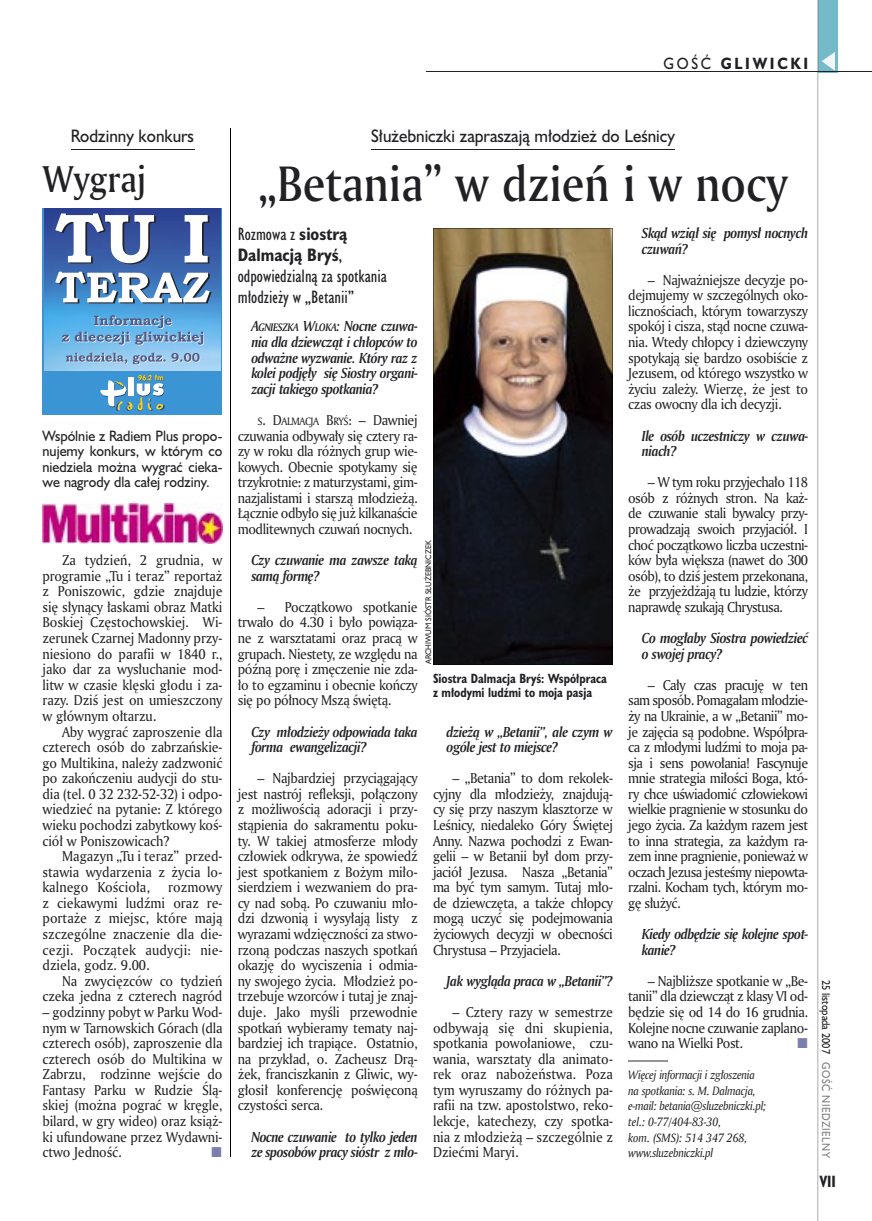
<style>
.page{position:relative;width:872px;height:1221px;background:#fff}
.page>*{position:absolute;margin:0;border:0;box-sizing:border-box;transform-origin:0 0}
.t1{font:48px "Amerigo Md PL";color:#212125;scale:.9 1}
.t2{font:36px "Amerigo Md PL";color:#212125;scale:.9 1}
.t3{font:16.5px/21px "Humanst 521 Cn PL";color:#212125}
.t4{font:16.5px "Humanst 521 PL";color:#212125;scale:.94 1}
.t5{font:700 15px "Humanst 521 PL";letter-spacing:.2em;color:#212125;scale:.9 1}
.t6{font:700 15px "Humanst 521 Cn PL";color:#212125;scale:.94 1}
.t7{font:italic 700 13.95px/15.6px "Amerigo PL";letter-spacing:-.03em;color:#212125;scale:.94 1}
.t8{font:13.8px/15.6px "Amerigo PL";letter-spacing:-.02em;color:#212125;text-align:justify;scale:.94 1}
.t9{font:13.8px/15.6px "Humanst 521 PL";color:#212125;text-align:justify;scale:.94 1}
.t10{font:700 12.3px/14.4px "Humanst 521 Cn PL";color:#212125;scale:.94 1}
.t11{font:italic 11.7px/15.6px "Amerigo PL";letter-spacing:-.03em;color:#212125;scale:.94 1}
.t12{font:10.5px "Humanst 521 PL";color:#212125;scale:.9 1}
.t13{font:10.5px "Humanst 521 PL";letter-spacing:.05em;color:#7f7e83;scale:.9 1}
.t14{font:7.5px "Humanst 521 PL";color:#212125;scale:.94 1}
.s1{font-weight:400}
.s2{font-weight:700}
.s3{font-size:10.5px}
.s4{font-size:10.35px}
</style>
<div class="page">
<div style="left:818px;top:0;width:19px;height:72px;background:#76baca"></div>
<svg style="left:821px;top:52px;width:14px;height:19px"></svg>
<hr style="left:425px;top:72px;width:447px;height:1px;background:#212125">
<hr style="left:817px;top:0;width:1px;height:1220px;background:#212125">
<hr style="left:628px;top:1060px;width:40px;height:2px;background:#969599">
<svg style="left:433px;top:228px;width:180px;height:436px;background:#48403c"></svg>
<img style="left:43px;top:504px;width:179px;height:39px">
<hr style="left:71px;top:149px;width:123px;height:1px;background:#212125">
<svg style="left:42px;top:208px;width:180px;height:206px"></svg>
<img style="left:45px;top:208px;width:175px;height:163px">
<svg style="left:55px;top:213px;width:156px;height:90px"></svg>
<div style="left:43px;top:371px;width:179px;height:43px;background:#3b94d4"></div>
<svg style="left:100px;top:374px;width:65px;height:37px"></svg>
<svg style="left:62px;top:315px;width:142px;height:30px;background:#6ba7d5"></svg>
<svg style="left:66px;top:352px;width:134px;height:13px;background:#8eb1d3"></svg>
<hr style="left:230px;top:129px;width:1px;height:1027px;background:#000">
<hr style="left:371px;top:149px;width:304px;height:1px;background:#212125">
<p class="t5" style="left:663px;top:53px;width:162px"><span class="s1">GOŚĆ</span> GLIWICKI</p>
<p class="t4" style="left:71px;top:125px;width:132px">Rodzinny konkurs</p>
<h2 class="t2" style="left:43px;top:154px;width:117px">Wygraj</h2>
<p class="t9" style="left:43px;top:427px;width:193px">Wspólnie z Radiem Plus propo&shy;nujemy konkurs, w którym co niedziela można wygrać cieka&shy;we nagrody dla całej rodziny.</p>
<p class="t8" style="left:43px;top:552px;width:193px;text-indent:20px">Za tydzień, 2 grudnia, w programie „Tu i teraz” reportaż z Poniszowic, gdzie znajduje się słynący łaskami obraz Matki Boskiej Częstochowskiej. Wi&shy;zerunek Czarnej Madonny przy&shy;niesiono do parafii w 1840 r., jako dar za wysłuchanie mod&shy;litw w czasie klęski głodu i za&shy;razy. Dziś jest on umieszczony w głównym ołtarzu.</p>
<p class="t8" style="left:43px;top:723px;width:193px;text-indent:20px">Aby wygrać zaproszenie dla czterech osób do zabrzańskie&shy;go Multikina, należy zadzwonić po zakończeniu audycji do stu&shy;dia (tel. 0 32 232-52-32) i odpo&shy;wiedzieć na pytanie: Z którego wieku pochodzi zabytkowy koś&shy;ciół w Poniszowicach?</p>
<p class="t8" style="left:43px;top:848px;width:193px;text-indent:20px">Magazyn „Tu i teraz” przed&shy;stawia wydarzenia z życia lo&shy;kalnego Kościoła,</p>
<p class="t8" style="left:43px;top:879px;width:193px;text-indent:126px">rozmowy z ciekawymi ludźmi oraz re&shy;portaże z miejsc, które mają szczególne znaczenie dla die&shy;cezji. Początek audycji: nie&shy;dziela, godz. 9.00.</p>
<p class="t8" style="left:43px;top:972px;width:193px;text-align:right">Na zwycięzców co tydzień czeka jedna z czterech nagród</p>
<p class="t8" style="left:43px;top:1003px;width:193px">– godzinny pobyt w Parku Wod&shy;nym w Tarnowskich Górach (dla czterech osób), zaproszenie dla czterech osób do Multikina w Zabrzu, rodzinne wejście do Fantasy Parku w Rudzie Ślą&shy;skiej (można pograć w kręgle, bilard, w gry wideo) oraz książ&shy;ki ufundowane przez Wydawni&shy;ctwo Jedność.</p>
<p class="t4" style="left:371px;top:125px;width:325px">Służebniczki zapraszają młodzież do Leśnicy</p>
<h1 class="t1" style="left:258px;top:152px;width:589px">„Betania” w dzień i w nocy</h1>
<p class="t3" style="left:238px;top:223px;width:151px">Rozmowa z <span class="s2">siostrą<br>Dalmacją Bryś</span>, odpowiedzialną za spotkania młodzieży w „Betanii”</p>
<p class="t7" style="left:642px;top:225px;width:178px">Skąd wziął się pomysł nocnych czuwań?</p>
<p class="t8" style="left:628px;top:271px;width:193px;text-indent:20px">– Najważniejsze decyzje po&shy;dejmujemy w szczególnych oko&shy;licznościach, którym towarzyszy spokój i cisza, stąd nocne czuwa&shy;nia. Wtedy chłopcy i dziewczyny spotykają się bardzo osobiście z Jezusem, od którego wszystko w życiu zależy. Wierzę, że jest to czas owocny dla ich decyzji.</p>
<p class="t7" style="left:642px;top:427px;width:179px">Ile osób uczestniczy w czuwa&shy;niach?</p>
<p class="t8" style="left:628px;top:474px;width:193px;text-indent:20px">– W tym roku przyjechało 118 osób z różnych stron. Na każ&shy;de czuwanie stali bywalcy przy&shy;prowadzają swoich przyjaciół. I choć początkowo liczba uczestni&shy;ków była większa (nawet do 300 osób), to dziś jestem przekonana, że przyjeżdżają tu ludzie, którzy naprawdę szukają Chrystusa.</p>
<p class="t7" style="left:642px;top:630px;width:178px">Co mogłaby Siostra powiedzieć o swojej pracy?</p>
<p class="t8" style="left:628px;top:676px;width:193px;text-indent:20px">– Cały czas pracuję w ten sam sposób. Pomagałam młodzie&shy;ży na Ukrainie, a w „Betanii” mo&shy;je zajęcia są podobne. Współpra&shy;ca z młodymi ludźmi to moja pa&shy;sja i sens powołania! Fascynuje mnie strategia miłości Boga, któ&shy;ry chce uświadomić człowiekowi wielkie pragnienie w stosunku do jego życia. Za każdym razem jest to inna strategia, za każdym ra&shy;zem inne pragnienie, ponieważ w oczach Jezusa jesteśmy niepowta&shy;rzalni. Kocham tych, którym mo&shy;gę służyć.</p>
<p class="t7" style="left:642px;top:925px;width:179px">Kiedy odbędzie się kolejne spot&shy;kanie?</p>
<p class="t8" style="left:628px;top:972px;width:193px;text-indent:20px">– Najbliższe spotkanie w „Be&shy;tanii” dla dziewcząt z klasy VI od&shy;będzie się od 14 do 16 grudnia.<br>Kolejne nocne czuwanie zaplano&shy;wano na Wielki Post.</p>
<p class="t11" style="left:628px;top:1066px;width:148px">Więcej informacji i zgłoszenia na spotkania: s. M. Dalmacja, e-mail: betania@sluzebniczki.pl; tel.: 0-77/404-83-30,<br>kom. (SMS): 514 347 268, www.sluzebniczki.pl</p>
<p class="t7" style="left:251px;top:318px;width:179px;text-align:justify">A<span class="s3">GNIESZKA</span> W<span class="s3">LOKA</span>: Nocne czuwa&shy;nia dla dziewcząt i chłopców to odważne wyzwanie. Który raz z kolei podjęły się Siostry organi&shy;zacji takiego spotkania?</p>
<p class="t8" style="left:238px;top:412px;width:193px;text-indent:20px"><span class="s4">S</span>. D<span class="s4">ALMACJA</span> B<span class="s4">RYŚ</span>: – Dawniej czuwania odbywały się cztery ra&shy;zy w roku dla różnych grup wie&shy;kowych. Obecnie spotykamy się trzykrotnie: z maturzystami, gim&shy;nazjalistami i starszą młodzieżą.<br>Łącznie odbyło się już kilkanaście modlitewnych czuwań nocnych.</p>
<p class="t7" style="left:251px;top:552px;width:178px">Czy czuwanie ma zawsze taką samą formę?</p>
<p class="t8" style="left:238px;top:598px;width:193px;text-indent:20px">– Początkowo spotkanie trwało do 4.30 i było powiąza&shy;ne z warsztatami oraz pracą w grupach. Niestety, ze względu na późną porę i zmęczenie nie zda&shy;ło to egzaminu i obecnie kończy się po północy Mszą świętą.</p>
<p class="t7" style="left:251px;top:723px;width:178px">Czy młodzieży odpowiada taka forma ewangelizacji?</p>
<p class="t8" style="left:238px;top:770px;width:193px;text-indent:20px">– Najbardziej przyciągający jest nastrój refleksji, połączony z możliwością adoracji i przy&shy;stąpienia do sakramentu poku&shy;ty. W takiej atmosferze młody człowiek odkrywa, że spowiedź jest spotkaniem z Bożym miło&shy;sierdziem i wezwaniem do pra&shy;cy nad sobą. Po czuwaniu mło&shy;dzi dzwonią i wysyłają listy z wyrazami wdzięczności za stwo&shy;rzoną podczas naszych spotkań okazję do wyciszenia i odmia&shy;ny swojego życia. Młodzież po&shy;trzebuje wzorców i tutaj je znaj&shy;duje. Jako myśli przewodnie spotkań wybieramy tematy naj&shy;bardziej ich trapiące. Ostatnio, na przykład, o. Zacheusz Drą&shy;żek, franciszkanin z Gliwic, wy&shy;głosił konferencję poświęconą czystości serca.</p>
<p class="t7" style="left:251px;top:1128px;width:179px">Nocne czuwanie to tylko jeden ze sposobów pracy sióstr z mło-</p>
<p class="t14" style="left:423px;top:664px;width:134px;rotate:-90deg">ARCHIWUM SIÓSTR SŁUŻEBNICZEK</p>
<p class="t10" style="left:433px;top:670px;width:186px">Siostra Dalmacja Bryś: Współpraca z młodymi ludźmi to moja pasja</p>
<p class="t7" style="left:446px;top:723px;width:178px">dzieżą w „Betanii”, ale czym w ogóle jest to miejsce?</p>
<p class="t8" style="left:433px;top:770px;width:193px;text-indent:20px">– „Betania” to dom rekolek&shy;cyjny dla młodzieży, znajdują&shy;cy się przy naszym klasztorze w Leśnicy, niedaleko Góry Świętej Anny. Nazwa pochodzi z Ewan&shy;gelii – w Betanii był dom przy&shy;jaciół Jezusa. Nasza „Betania” ma być tym samym. Tutaj mło&shy;de dziewczęta, a także chłopcy mogą uczyć się podejmowania życiowych decyzji w obecności Chrystusa – Przyjaciela.</p>
<p class="t7" style="left:446px;top:972px;width:178px">Jak wygląda praca w „Betanii”?</p>
<p class="t8" style="left:433px;top:1003px;width:193px;text-indent:20px">– Cztery razy w semestrze odbywają się dni skupienia, spotkania powołaniowe, czu&shy;wania, warsztaty dla animato&shy;rek oraz nabożeństwa. Poza tym wyruszamy do różnych pa&shy;rafii na tzw. apostolstwo, reko&shy;lekcje, katechezy, czy spotka&shy;nia z młodzieżą – szczególnie z Dziećmi Maryi.</p>
<p class="t12" style="left:833px;top:979px;width:84px;rotate:90deg">25 listopada 2007</p>
<p class="t13" style="left:833px;top:1062px;width:108px;rotate:90deg">GOŚĆ NIEDZIELNY</p>
<p class="t6" style="left:819px;top:1171px;width:19px">VII</p>
</div>
